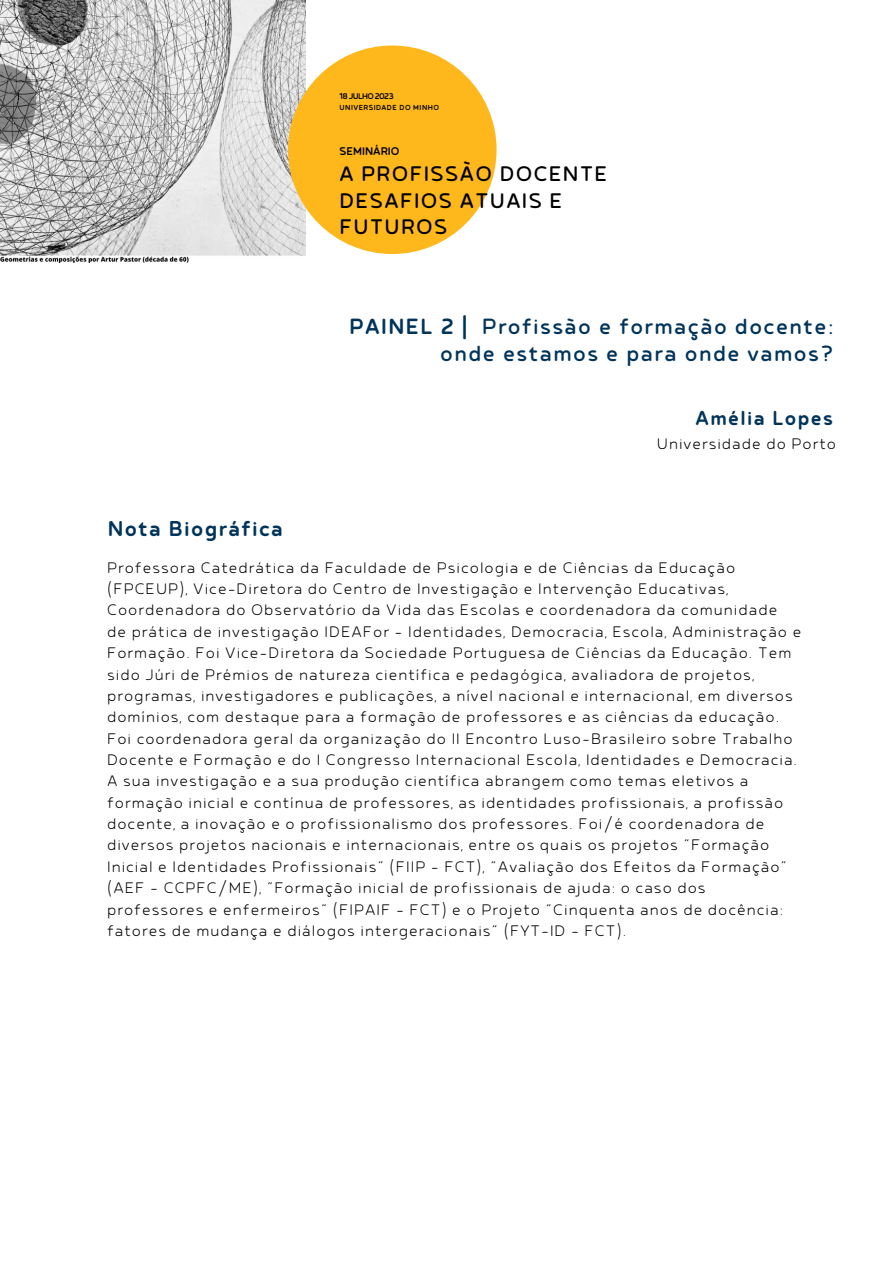
<style>
.page{position:relative;width:893px;height:1264px;background:#fff}
.page>*{position:absolute;margin:0;border:0;box-sizing:border-box;transform-origin:0 0}
.t1{font:25.95px/27px "Betm Rounded";letter-spacing:.055em;color:#00345b;text-align:right}
.t2{font:500 25.5px "Betm Rounded";letter-spacing:.055em;color:#00345b}
.t3{font:24.9px "Betm Rounded";letter-spacing:.055em;color:#000}
.t4{font:500 24px "Betm Rounded";letter-spacing:.055em;color:#00345b}
.t5{font:300 18px/21.3px "Betm Rounded";letter-spacing:.055em;color:#000}
.t6{font:500 13.2px "Betm Rounded";color:#000}
.t7{font:500 9.75px "Betm Rounded";letter-spacing:-.055em;color:#000}
.t8{font:500 8.7px "Betm Rounded";letter-spacing:.055em;color:#000}
.s1{font-weight:500}
</style>
<div class="page">
<img style="left:0;top:0;width:306px;height:262px">
<div style="left:288px;top:45px;width:208px;height:209px;background:#ffb81c;border-radius:50%"></div>
<p class="t7" style="left:339px;top:89px;width:56px">18JULHO2023</p>
<p class="t8" style="left:339px;top:101px;width:101px">UNIVERSIDADE DO MINHO</p>
<p class="t6" style="left:339px;top:141px;width:61px">SEMINÁRIO</p>
<p class="t3" style="left:339px;top:154px;width:269px">A PROFISSÃO DOCENTE</p>
<p class="t3" style="left:339px;top:181px;width:224px">DESAFIOS ATUAIS E</p>
<p class="t3" style="left:339px;top:207px;width:109px">FUTUROS</p>
<p class="t1" style="left:349px;top:310px;width:485px"><span class="s1">PAINEL 2 |</span> Profissão e formação docente: onde estamos e para onde vamos?</p>
<p class="t4" style="left:695px;top:400px;width:139px">Amélia Lopes</p>
<p class="t2" style="left:108px;top:509px;width:177px">Nota Biográfica</p>
<p class="t5" style="left:656px;top:431px;width:181px">Universidade do Porto</p>
<p class="t5" style="left:107px;top:555px;width:695px">Professora Catedrática da Faculdade de Psicologia e de Ciências da Educação (FPCEUP), Vice-Diretora do Centro de Investigação e Intervenção Educativas, Coordenadora do Observatório da Vida das Escolas e coordenadora da comunidade<br>de prática de investigação IDEAFor – Identidades, Democracia, Escola, Administração e Formação. Foi Vice-Diretora da Sociedade Portuguesa de Ciências da Educação. Tem sido Júri de Prémios de natureza científica e pedagógica, avaliadora de projetos, programas, investigadores e publicações, a nível nacional e internacional, em diversos domínios, com destaque para a formação de professores e as ciências da educação.<br>Foi coordenadora geral da organização do II Encontro Luso-Brasileiro sobre Trabalho Docente e Formação e do I Congresso Internacional Escola, Identidades e Democracia.<br>A sua investigação e a sua produção científica abrangem como temas eletivos a formação inicial e contínua de professores, as identidades profissionais, a profissão docente, a inovação e o profissionalismo dos professores. Foi/é coordenadora de diversos projetos nacionais e internacionais, entre os quais os projetos “Formação Inicial e Identidades Profissionais” (FIIP - FCT), “Avaliação dos Efeitos da Formação” (AEF – CCPFC/ME), “Formação inicial de profissionais de ajuda: o caso dos professores e enfermeiros” (FIPAIF - FCT) e o Projeto “Cinquenta anos de docência: fatores de mudança e diálogos intergeracionais” (FYT-ID – FCT).</p>
</div>
